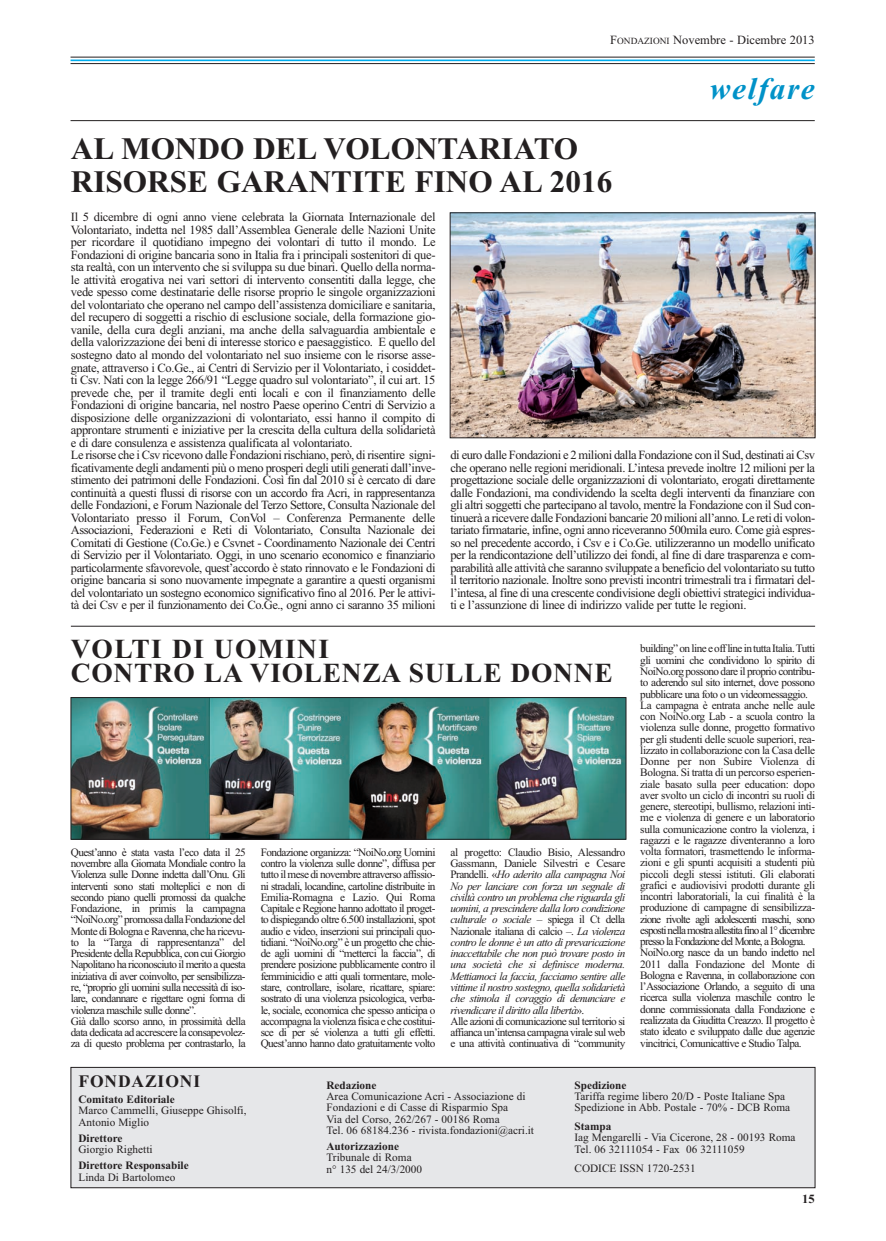
<style>
.page{position:relative;width:886px;height:1241px;background:#fff}
.page>*{position:absolute;margin:0;border:0;box-sizing:border-box;transform-origin:0 0}
.t1{font:700 31.25px/32.5px "Times New Roman";color:#231f20}
.t2{font:italic 700 31.25px "Times New Roman";letter-spacing:.05em;color:#0092c8}
.t3{font:700 27.5px/23.8px "Times New Roman";letter-spacing:.025em;color:#231f20}
.t4{font:700 17.5px "Times New Roman";letter-spacing:.05em;color:#231f20}
.t5{font:12.5px/12.5px "Times New Roman";letter-spacing:-.025em;color:#231f20}
.t6{font:12.5px "Times New Roman";color:#231f20}
.t7{font:700 12.5px "Times New Roman";color:#231f20}
.t8{font:11.25px/11.2px "Times New Roman";letter-spacing:-.05em;color:#231f20}
.t9{font:11.25px/11.2px "Times New Roman";letter-spacing:-.03em;color:#231f20}
.t10{font:italic 11.25px/11.2px "Times New Roman";letter-spacing:-.05em;color:#231f20}
.t11{font:11.25px/11.2px "Times New Roman";color:#231f20}
.t12{font:700 11.25px "Times New Roman";color:#231f20}
.s1{font-size:9.38px}
.s2{font-style:normal}
</style>
<div class="page">
<hr style="left:71px;top:60px;width:744px;height:1px;background:#00aeef">
<hr style="left:71px;top:57px;width:744px;height:1px;background:#231f20">
<hr style="left:71px;top:63px;width:744px;height:1px;background:#231f20">
<hr style="left:71px;top:120px;width:744px;height:1px;background:#231f20">
<div style="left:71px;top:1067px;width:744px;height:120px;background:#e6e7e9"></div>
<div style="left:71px;top:1067px;width:744px;height:120px;border:1px solid #231f20"></div>
<hr style="left:71px;top:626px;width:744px;height:1px;background:#231f20">
<img style="left:452px;top:215px;width:361px;height:221px">
<img style="left:73px;top:699px;width:551px;height:138px">
<div style="left:71px;top:697px;width:555px;height:142px;border:1px solid #231f20"></div>
<p class="t6" style="left:610px;top:35px;width:206px">F<span class="s1">ONDAZIONI</span> Novembre - Dicembre 2013</p>
<h1 class="t2" style="left:710px;top:78px;width:106px">welfare</h1>
<h1 class="t1" style="left:71px;top:136px;width:543px">AL MONDO DEL VOLONTARIATO<br>RISORSE GARANTITE FINO AL 2016</h1>
<p class="t5" style="left:71px;top:212px;width:366px">Il 5 dicembre di ogni anno viene celebrata la Giornata Internazionale del Volontariato, indetta nel 1985 dall’Assemblea Generale delle Nazioni Unite per ricordare il quotidiano impegno dei volontari di tutto il mondo. Le Fondazioni di origine bancaria sono in Italia fra i principali sostenitori di que&shy;sta realtà, con un intervento che si sviluppa su due binari. Quello della norma&shy;le attività erogativa nei vari settori di intervento consentiti dalla legge, che vede spesso come destinatarie delle risorse proprio le singole organizzazioni del volontariato che operano nel campo dell’assistenza domiciliare e sanitaria, del recupero di soggetti a rischio di esclusione sociale, della formazione gio&shy;vanile, della cura degli anziani, ma anche della salvaguardia ambientale e della valorizzazione dei beni di interesse storico e paesaggistico. E quello del sostegno dato al mondo del volontariato nel suo insieme con le risorse asse&shy;gnate, attraverso i Co.Ge., ai Centri di Servizio per il Volontariato, i cosiddet&shy;ti Csv. Nati con la legge 266/91 “Legge quadro sul volontariato”, il cui art. 15 prevede che, per il tramite degli enti locali e con il finanziamento delle Fondazioni di origine bancaria, nel nostro Paese operino Centri di Servizio a disposizione delle organizzazioni di volontariato, essi hanno il compito di approntare strumenti e iniziative per la crescita della cultura della solidarietà e di dare consulenza e assistenza qualificata al volontariato.<br>Le risorse che i Csv ricevono dalle Fondazioni rischiano, però, di risentire signi&shy;ficativamente degli andamenti più o meno prosperi degli utili generati dall’inve&shy;stimento dei patrimoni delle Fondazioni. Così fin dal 2010 si è cercato di dare continuità a questi flussi di risorse con un accordo fra Acri, in rappresentanza delle Fondazioni, e Forum Nazio nale del Terzo Settore, Consulta Nazionale del Volontariato presso il Fo rum, ConVol – Conferenza Per ma nente delle Associazioni, Federa zioni e Reti di Volontariato, Con sulta Nazionale dei Comitati di Ge stione (Co.Ge.) e Csvnet - Co or di namento Nazionale dei Centri di Servizio per il Volontariato. Oggi, in uno scenario economico e finanziario particolarmente sfavorevole, quest’accordo è stato rinnovato e le Fondazioni di origine bancaria si sono nuovamente impegnate a garantire a questi organismi del volontariato un sostegno economico significativo fino al 2016. Per le attivi&shy;tà dei Csv e per il funzionamento dei Co.Ge., ogni anno ci saranno 35 milioni</p>
<p class="t5" style="left:450px;top:450px;width:366px;text-align:justify">di euro dalle Fon dazioni e 2 milioni dalla Fon dazione con il Sud, destinati ai Csv che operano nelle regioni meridionali. L’intesa prevede inoltre 12 milioni per la progettazione sociale delle organizzazioni di volontariato, erogati direttamente dalle Fonda zioni, ma condividendo la scelta degli interventi da finanziare con gli altri soggetti che partecipano al tavolo, mentre la Fondazione con il Sud con&shy;tinuerà a ricevere dalle Fondazioni bancarie 20 milioni all’anno. Le reti di volon&shy;tariato firmatarie, infine, ogni anno riceveranno 500mila euro. Come già espres&shy;so nel precedente accordo, i Csv e i Co.Ge. utilizzeranno un modello unificato per la rendicontazione dell’utilizzo dei fondi, al fine di dare trasparenza e com&shy;parabilità alle attività che saranno sviluppate a beneficio del volontariato su tutto il territorio nazionale. Inoltre sono previsti incontri trimestrali tra i firmatari del&shy;l’intesa, al fine di una crescente condivisione degli obiettivi strategici individua&shy;ti e l’assunzione di linee di indirizzo valide per tutte le regioni.</p>
<h2 class="t3" style="left:71px;top:640px;width:543px">VOLTI DI UOMINI<br>CONTRO LA VIOLENZA SULLE DONNE</h2>
<p class="t8" style="left:71px;top:847px;width:176px">Quest’anno è stata vasta l’eco data il 25 novembre alla Giornata Mondiale contro la Violenza sulle Donne indetta dall’Onu. Gli interventi sono stati molteplici e non di secondo piano quelli promossi da qualche Fondazione, in primis la campagna “NoiNo.org” promossa dalla Fondazione del Monte di Bologna e Ravenna, che ha ricevu&shy;to la “Targa di rappresentanza” del Presidente della Repubblica, con cui Giorgio Napolitano ha riconosciuto il merito a questa iniziativa di aver coinvolto, per sensibilizza&shy;re, “proprio gli uomini sulla necessità di iso&shy;lare, condannare e rigettare ogni forma di violenza maschile sulle donne”.<br>Già dallo scorso anno, in prossimità della data dedicata ad accrescere la consapevolez&shy;za di questo problema per contrastarlo, la</p>
<p class="t8" style="left:261px;top:847px;width:176px;text-align:justify">Fondazione organizza: “NoiNo.org Uomini contro la violenza sulle donne”, diffusa per tutto il mese di novembre attraverso affissio&shy;ni stradali, locandine, cartoline distribuite in Emilia-Romagna e Lazio. Qui Roma Capitale e Regione hanno adottato il proget&shy;to dispiegando oltre 6.500 installazioni, spot audio e video, inserzioni sui principali quo&shy;tidiani. “NoiNo.org” è un progetto che chie&shy;de agli uomini di “metterci la faccia”, di prendere posizione pubblicamente contro il femminicidio e atti quali tormentare, mole&shy;stare, controllare, isolare, ricattare, spiare: sostrato di una violenza psicologica, verba&shy;le, sociale, economica che spesso anticipa o accompagna la violenza fisica e che costitui&shy;sce di per sé violenza a tutti gli effetti.<br>Quest’anno hanno dato gratuitamente volto</p>
<p class="t10" style="left:450px;top:847px;width:176px"><span class="s2">al progetto: Claudio Bisio, Alessandro Gassmann, Daniele Silvestri e Cesare Prandelli. «</span>Ho aderito alla campagna Noi No per lanciare con forza un segnale di civiltà contro un problema che riguarda gli uomini, a prescindere dalla loro condizione culturale o sociale <span class="s2">– spiega il Ct della Nazionale italiana di calcio –.</span> La violenza contro le donne è un atto di prevaricazione inaccettabile che non può trovare posto in una società che si definisce moderna.<br>Mettiamoci la faccia, facciamo sentire alle vittime il nostro sostegno, quella solidarietà che stimola il coraggio di denunciare e rivendicare il diritto alla libertà<span class="s2">».<br>Alle azioni di comunicazione sul territorio si affianca un’intensa campagna virale sul web e una attività continuativa di “community</span></p>
<p class="t9" style="left:640px;top:644px;width:176px">building” on line e off line in tutta Italia. Tutti gli uomini che condividono lo spirito di NoiNo.org possono dare il proprio contribu&shy;to aderendo sul sito internet, dove possono pubblicare una foto o un videomessaggio.<br>La campagna è entrata anche nelle aule con NoiNo.org Lab - a scuola contro la violenza sulle donne, progetto formativo per gli studenti delle scuole superiori, rea&shy;lizzato in collaborazione con la Casa delle Donne per non Subire Violenza di Bologna. Si tratta di un percorso esperien&shy;ziale basato sulla peer education: dopo aver svolto un ciclo di incontri su ruoli di genere, stereotipi, bullismo, relazioni inti&shy;me e violenza di genere e un laboratorio sulla comunicazione contro la violenza, i ragazzi e le ragazze diventeranno a loro volta formatori, trasmettendo le informa&shy;zioni e gli spunti acquisiti a studenti più piccoli degli stessi istituti. Gli elaborati grafici e audiovisivi prodotti durante gli incontri laboratoriali, la cui finalità è la produzione di campagne di sensibilizza&shy;zione rivolte agli adolescenti maschi, sono esposti nella mostra allestita fino al 1° dicembre presso la Fondazione del Monte, a Bologna.<br>NoiNo.org nasce da un bando indetto nel 2011 dalla Fondazione del Monte di Bologna e Ravenna, in collaborazione con l’Associazione Orlando, a seguito di una ricerca sulla violenza maschile contro le donne commissionata dalla Fondazione e realizzata da Giuditta Creazzo. Il progetto è stato ideato e sviluppato dalle due agenzie vincitrici, Comunicattive e Studio Talpa.</p>
<h3 class="t4" style="left:78px;top:1075px;width:123px">FONDAZIONI</h3>
<p class="t12" style="left:78px;top:1095px;width:98px">Comitato Editoriale</p>
<p class="t11" style="left:78px;top:1105px;width:170px">Marco Cammelli, Giuseppe Ghisolfi,<br>Antonio Miglio</p>
<p class="t12" style="left:78px;top:1134px;width:45px">Direttore</p>
<p class="t11" style="left:78px;top:1144px;width:76px">Giorgio Righetti</p>
<p class="t12" style="left:78px;top:1161px;width:112px">Direttore Responsabile</p>
<p class="t11" style="left:78px;top:1172px;width:98px">Linda Di Bartolomeo</p>
<p class="t12" style="left:326px;top:1081px;width:51px">Redazione</p>
<p class="t11" style="left:326px;top:1091px;width:209px">Area Comunicazione Acri - Associazione di Fondazioni e di Casse di Risparmio Spa<br>Via del Corso, 262/267 - 00186 Roma<br>Tel. 06 68184.236 - rivista.fondazioni@acri.it</p>
<p class="t12" style="left:326px;top:1142px;width:74px">Autorizzazione</p>
<p class="t11" style="left:326px;top:1152px;width:97px">Tribunale di Roma n° 135 del 24/3/2000</p>
<p class="t12" style="left:574px;top:1081px;width:53px">Spedizione</p>
<p class="t11" style="left:574px;top:1091px;width:217px">Tariffa regime libero 20/D - Poste Italiane Spa<br>Spedizione in Abb. Postale - 70% - DCB Roma</p>
<p class="t12" style="left:574px;top:1122px;width:38px">Stampa</p>
<p class="t11" style="left:574px;top:1132px;width:223px">Iag Mengarelli - Via Cicerone, 28 - 00193 Roma<br>Tel. 06 32111054 - Fax 06 32111059</p>
<p class="t11" style="left:574px;top:1163px;width:123px">CODICE ISSN 1720-2531</p>
<p class="t7" style="left:802px;top:1194px;width:14px">15</p>
</div>
